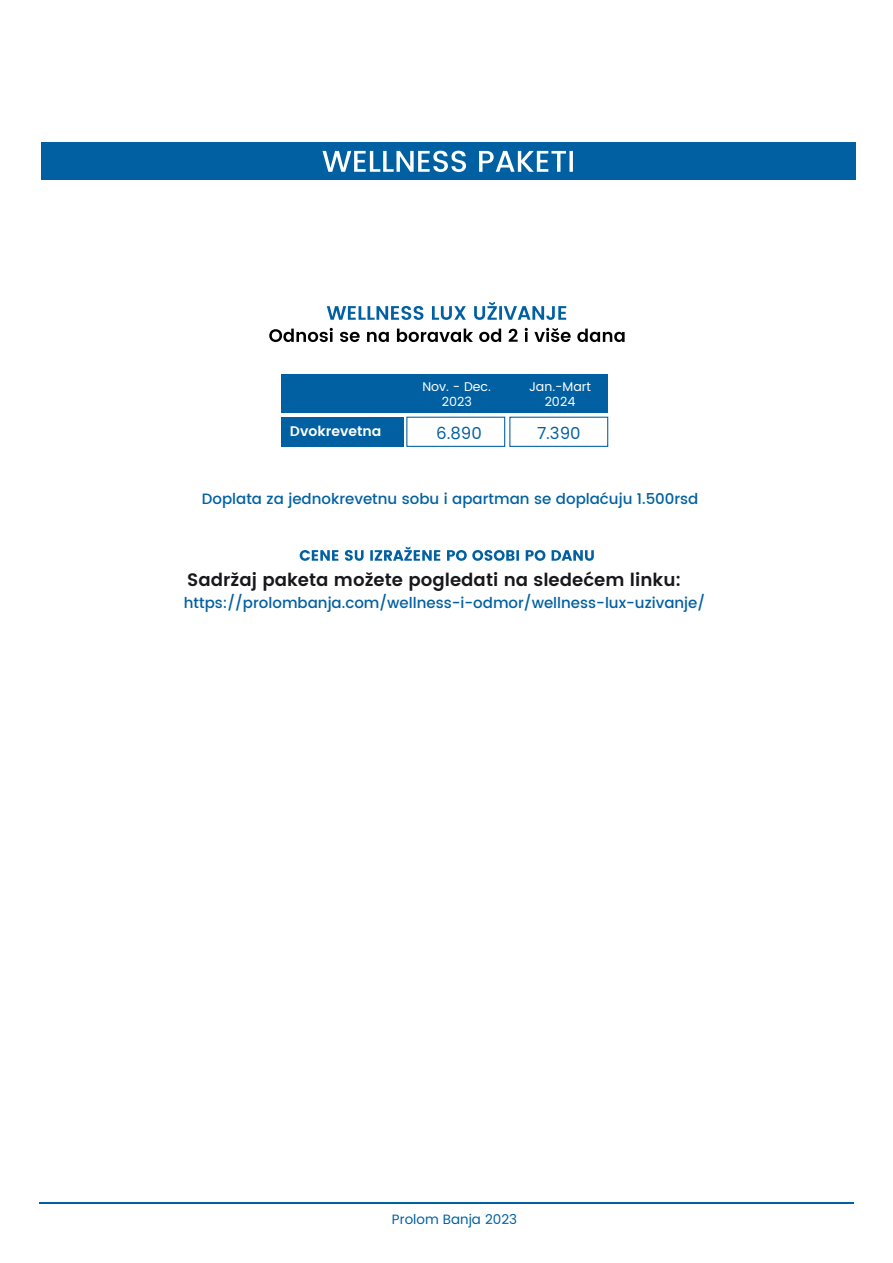
<style>
.page{position:relative;width:893px;height:1263px;background:#fff}
.page>*{position:absolute;margin:0;border:0;box-sizing:border-box;transform-origin:0 0}
.t1{font:600 18px "Poppins";color:#18171c}
.t2{font:16.5px "Poppins";color:#0060a2}
.t3{font:500 15px "Poppins";color:#0060a2}
.t4{font:600 13.95px "Poppins";color:#fff}
.t5{font:13.5px "Poppins";color:#0060a2}
.t6{font:12.6px/15.1px "Poppins";color:#fff;text-align:center}
</style>
<div class="page">
<div style="left:281px;top:375px;width:326px;height:38px;background:#0060a2"></div>
<div style="left:406px;top:417px;width:99px;height:30px;border:1px solid #0060a2"></div>
<div style="left:509px;top:417px;width:99px;height:30px;border:1px solid #0060a2"></div>
<div style="left:281px;top:417px;width:123px;height:29px;background:#0060a2"></div>
<hr style="left:39px;top:1202px;width:815px;height:1px;background:#0060a2">
<div style="left:41px;top:142px;width:815px;height:38px;background:#0060a2"></div>
<svg style="left:322px;top:151px;width:251px;height:21px"></svg>
<svg style="left:269px;top:328px;width:64px;height:14px"></svg>
<svg style="left:340px;top:332px;width:20px;height:10px"></svg>
<svg style="left:367px;top:332px;width:22px;height:10px"></svg>
<svg style="left:397px;top:329px;width:76px;height:13px"></svg>
<svg style="left:479px;top:329px;width:22px;height:13px"></svg>
<svg style="left:509px;top:329px;width:9px;height:13px"></svg>
<svg style="left:525px;top:328px;width:3px;height:14px"></svg>
<svg style="left:534px;top:328px;width:37px;height:14px"></svg>
<svg style="left:577px;top:329px;width:48px;height:13px"></svg>
<svg style="left:327px;top:302px;width:239px;height:18px"></svg>
<svg style="left:300px;top:547px;width:294px;height:14px"></svg>
<p class="t4" style="left:290px;top:421px;width:93px">Dvokrevetna</p>
<p class="t6" style="left:422px;top:379px;width:70px">Nov. - Dec.<br>2023</p>
<p class="t6" style="left:529px;top:379px;width:64px">Jan.-Mart<br>2024</p>
<p class="t2" style="left:436px;top:421px;width:47px">6.890</p>
<p class="t2" style="left:537px;top:421px;width:45px">7.390</p>
<p class="t3" style="left:202px;top:488px;width:498px">Doplata za jednokrevetnu sobu i apartman se doplaćuju 1.500rsd</p>
<p class="t1" style="left:187px;top:566px;width:495px">Sadržaj paketa možete pogledati na sledećem linku:</p>
<p class="t3" style="left:184px;top:592px;width:523px">https://prolombanja.com/wellness-i-odmor/wellness-lux-uzivanje/</p>
<p class="t5" style="left:392px;top:1209px;width:127px">Prolom Banja 2023</p>
</div>
